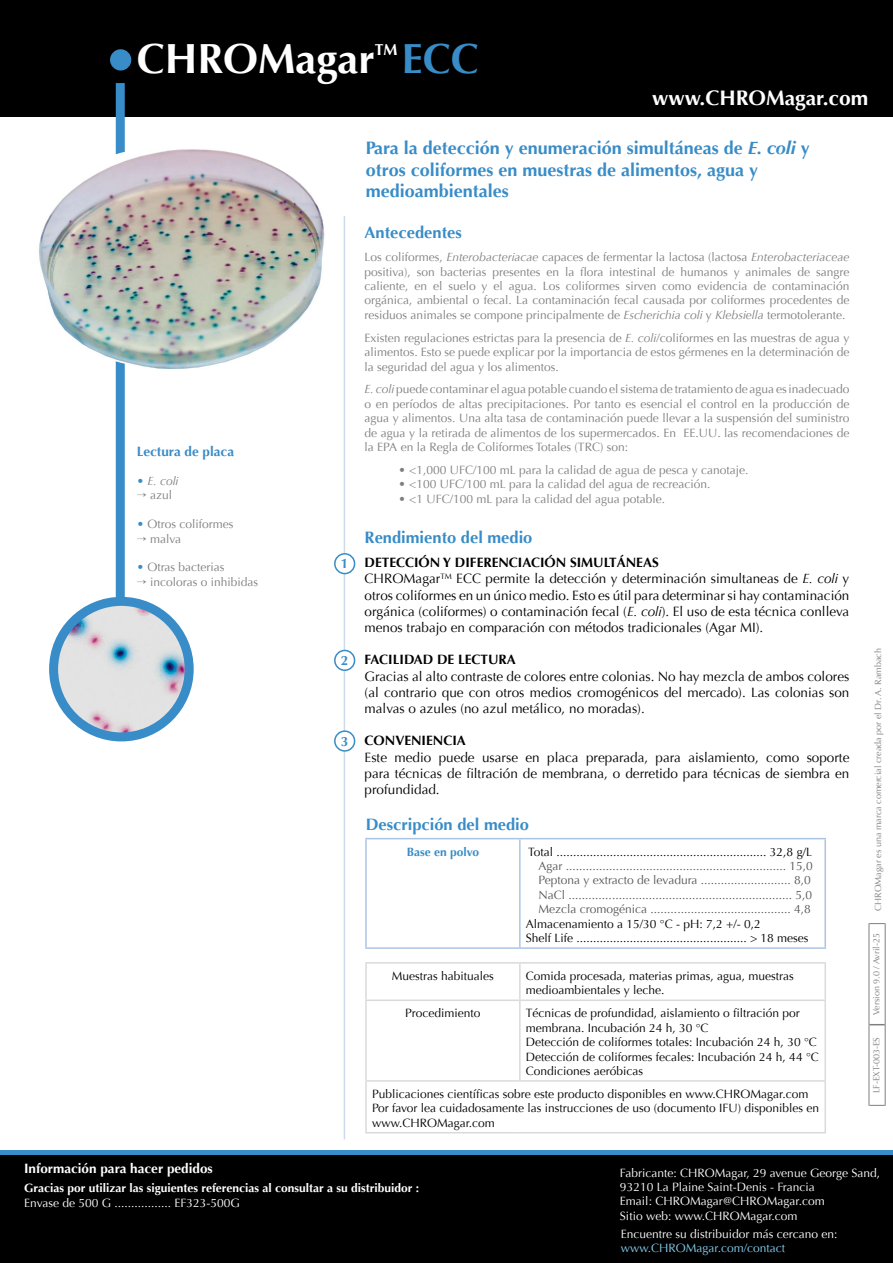
<style>
.page{position:relative;width:893px;height:1263px;background:#fff}
.page>*{position:absolute;margin:0;border:0;box-sizing:border-box;transform-origin:0 0}
.t1{font:700 42px "Optima";color:#fff}
.t2{font:700 42px "Optima";color:#388cc7}
.t3{font:700 21px "Optima";color:#fff}
.t4{font:700 18px/21.6px "Optima";color:#388cc7}
.t5{font:700 16.5px "Optima";color:#388cc7}
.t6{font:700 15.75px "Optima";color:#fff}
.t7{font:13.5px/16.2px "Optima";color:#000;text-align:justify}
.t8{font:700 13.5px "Optima";color:#000}
.t9{font:700 13.5px "Optima";color:#fff}
.t10{font:700 13.5px "Optima";color:#388cc7}
.t11{font:12px/14.4px "Optima";color:#7e7f81;text-align:justify}
.t12{font:12px/14.4px "Optima";color:#000}
.t13{font:12px/14.4px "Optima";color:#58585a}
.t14{font:12px/14.4px "Optima";color:#fff}
.t15{font:700 12px "Optima";color:#fff}
.t16{font:12px "Optima";color:#84d0f0}
.t17{font:700 12px "Optima";color:#388cc7}
.t18{font:italic 12px "Optima";color:#7e7f81}
.t19{font:9px "Optima";color:#7e7f81}
.s1{font-style:normal;color:#388cc7}
.s2{color:#388cc7}
.s3{font-style:italic}
.s4{font-weight:700}
</style>
<div class="page">
<div style="left:0;top:1152px;width:893px;height:111px;background:#000"></div>
<div style="left:0;top:0;width:893px;height:117px;background:#000"></div>
<div style="left:0;top:1150px;width:893px;height:5px;background:#388cc7"></div>
<hr style="left:344px;top:216px;width:1px;height:923px;background:#cedbee">
<hr style="left:365px;top:1082px;width:2px;height:50px;background:#d9dadb">
<hr style="left:824px;top:1082px;width:2px;height:50px;background:#d9dadb">
<hr style="left:365px;top:1132px;width:155px;height:1px;background:#d9dadb">
<hr style="left:520px;top:1132px;width:306px;height:1px;background:#d9dadb">
<hr style="left:365px;top:999px;width:155px;height:2px;background:#d9dadb">
<hr style="left:365px;top:1001px;width:2px;height:79px;background:#d9dadb">
<hr style="left:365px;top:1080px;width:155px;height:2px;background:#d9dadb">
<hr style="left:520px;top:999px;width:306px;height:2px;background:#d9dadb">
<hr style="left:519px;top:1001px;width:2px;height:79px;background:#d9dadb">
<hr style="left:824px;top:1001px;width:2px;height:79px;background:#d9dadb">
<hr style="left:520px;top:1080px;width:306px;height:2px;background:#d9dadb">
<hr style="left:365px;top:962px;width:155px;height:1px;background:#d9dadb">
<hr style="left:365px;top:963px;width:2px;height:36px;background:#d9dadb">
<hr style="left:520px;top:962px;width:306px;height:1px;background:#d9dadb">
<hr style="left:519px;top:963px;width:2px;height:36px;background:#d9dadb">
<hr style="left:824px;top:963px;width:2px;height:36px;background:#d9dadb">
<hr style="left:365px;top:838px;width:155px;height:1px;background:#abc4e3">
<hr style="left:365px;top:839px;width:2px;height:108px;background:#abc4e3">
<hr style="left:520px;top:838px;width:306px;height:1px;background:#abc4e3">
<hr style="left:519px;top:839px;width:2px;height:108px;background:#abc4e3">
<hr style="left:824px;top:839px;width:2px;height:108px;background:#abc4e3">
<hr style="left:365px;top:947px;width:155px;height:2px;background:#abc4e3">
<hr style="left:520px;top:947px;width:306px;height:2px;background:#abc4e3">
<div style="left:111px;top:50px;width:20px;height:20px;background:#388cc7;border-radius:50%"></div>
<div style="left:110px;top:49px;width:21px;height:22px;border:2px solid #388cc7;border-radius:50%"></div>
<div style="left:335px;top:554px;width:20px;height:20px;background:#fff;border-radius:50%"></div>
<div style="left:334px;top:553px;width:21px;height:21px;border:2px solid #388cc7;border-radius:50%"></div>
<div style="left:335px;top:650px;width:20px;height:20px;background:#fff;border-radius:50%"></div>
<div style="left:334px;top:650px;width:21px;height:21px;border:2px solid #388cc7;border-radius:50%"></div>
<div style="left:335px;top:731px;width:20px;height:20px;background:#fff;border-radius:50%"></div>
<div style="left:334px;top:730px;width:21px;height:22px;border:2px solid #388cc7;border-radius:50%"></div>
<div style="left:116px;top:83px;width:9px;height:549px;background:#388cc7"></div>
<img style="left:54px;top:601px;width:135px;height:136px;border-radius:68px">
<div style="left:49px;top:597px;width:145px;height:144px;border:9px solid #388cc7;border-radius:50%"></div>
<img style="left:39px;top:145px;width:286px;height:225px">
<hr style="left:869px;top:1025px;width:1px;height:81px;background:#7e7f81">
<svg style="left:869px;top:1105px;width:16px;height:1px"></svg>
<hr style="left:869px;top:923px;width:1px;height:102px;background:#7e7f81">
<svg style="left:869px;top:923px;width:16px;height:1px"></svg>
<hr style="left:885px;top:1025px;width:1px;height:81px;background:#7e7f81">
<hr style="left:885px;top:923px;width:1px;height:102px;background:#7e7f81">
<svg style="left:869px;top:1024px;width:16px;height:1px"></svg>
<h1 class="t1" style="left:137px;top:34px;width:240px">CHROMagar</h1>
<h3 class="t6" style="left:375px;top:40px;width:24px">TM</h3>
<h1 class="t2" style="left:402px;top:34px;width:79px">ECC</h1>
<h2 class="t3" style="left:652px;top:85px;width:218px">www.CHROMagar.com</h2>
<p class="t10" style="left:137px;top:444px;width:99px">Lectura de placa</p>
<p class="t18" style="left:137px;top:474px;width:43px"><span class="s1">•</span> E. coli</p>
<p class="t11" style="left:137px;top:488px;width:37px">→ azul</p>
<p class="t11" style="left:137px;top:517px;width:98px"><span class="s2">•</span> Otros coliformes</p>
<p class="t11" style="left:137px;top:531px;width:46px">→ malva</p>
<p class="t11" style="left:137px;top:560px;width:89px"><span class="s2">•</span> Otras bacterias</p>
<p class="t11" style="left:137px;top:575px;width:123px">→ incoloras o inhibidas</p>
<p class="t10" style="left:341px;top:556px;width:9px">1</p>
<p class="t10" style="left:341px;top:652px;width:9px">2</p>
<p class="t10" style="left:341px;top:733px;width:9px">3</p>
<h3 class="t4" style="left:366px;top:138px;width:446px">Para la detección y enumeración simultáneas de <span class="s3">E. coli</span> y otros coliformes en muestras de alimentos, agua y medioambientales</h3>
<h3 class="t5" style="left:365px;top:223px;width:99px">Antecedentes</h3>
<p class="t11" style="left:365px;top:250px;width:486px">Los coliformes, <span class="s3">Enterobacteriacae</span> capaces de fermentar la lactosa (lactosa <span class="s3">Enterobacteriaceae </span>positiva), son bacterias presentes en la flora intestinal de humanos y animales de sangre caliente, en el suelo y el agua. Los coliformes sirven como evidencia de contaminación orgánica, ambiental o fecal. La contaminación fecal causada por coliformes procedentes de residuos animales se compone principalmente de <span class="s3">Escherichia coli</span> y <span class="s3">Klebsiella</span> termotolerante.</p>
<p class="t11" style="left:365px;top:331px;width:486px">Existen regulaciones estrictas para la presencia de <span class="s3">E. coli</span>/coliformes en las muestras de agua y alimentos. Esto se puede explicar por la importancia de estos gérmenes en la determinación de la seguridad del agua y los alimentos.</p>
<p class="t11" style="left:365px;top:382px;width:486px"><span class="s3">E. coli</span> puede contaminar el agua potable cuando el sistema de tratamiento de agua es inadecuado o en períodos de altas precipitaciones. Por tanto es esencial el control en la producción de agua y alimentos. Una alta tasa de contaminación puede llevar a la suspensión del suministro de agua y la retirada de alimentos de los supermercados. En EE.UU. las recomendaciones de la EPA en la Regla de Coliformes Totales (TRC) son:</p>
<p class="t11" style="left:399px;top:463px;width:351px">• &lt;1,000 UFC/100 mL para la calidad de agua de pesca y canotaje.</p>
<p class="t11" style="left:399px;top:477px;width:313px">• &lt;100 UFC/100 mL para la calidad del agua de recreación.</p>
<p class="t11" style="left:399px;top:492px;width:268px">• &lt;1 UFC/100 mL para la calidad del agua potable.</p>
<h3 class="t5" style="left:365px;top:527px;width:169px">Rendimiento del medio</h3>
<p class="t7" style="left:365px;top:555px;width:486px;text-align:left"><span class="s4">DETECCIÓN Y DIFERENCIACIÓN SIMULTÁNEAS<br></span>CHROMagar<sup>TM</sup> ECC permite la detección y determinación simultaneas de <span class="s3">E. coli</span> y otros coliformes en un único medio. Esto es útil para determinar si hay contaminación orgánica (coliformes) o contaminación fecal (<span class="s3">E. coli</span>). El uso de esta técnica conlleva menos trabajo en comparación con métodos tradicionales (Agar MI).</p>
<p class="t8" style="left:365px;top:652px;width:153px">FACILIDAD DE LECTURA</p>
<p class="t7" style="left:365px;top:668px;width:486px">Gracias al alto contraste de colores entre colonias. No hay mezcla de ambos colores (al contrario que con otros medios cromogénicos del mercado). Las colonias son malvas o azules (no azul metálico, no moradas).</p>
<p class="t8" style="left:365px;top:733px;width:103px">CONVENIENCIA</p>
<p class="t7" style="left:365px;top:749px;width:486px">Este medio puede usarse en placa preparada, para aislamiento, como soporte para técnicas de filtración de membrana, o derretido para técnicas de siembra en profundidad.</p>
<h3 class="t5" style="left:366px;top:815px;width:165px">Descripción del medio</h3>
<p class="t17" style="left:407px;top:845px;width:74px">Base en polvo</p>
<p class="t12" style="left:528px;top:844px;width:285px">Total ............................................................... 32,8 g/L</p>
<p class="t13" style="left:539px;top:859px;width:276px">Agar .................................................................. 15,0<br>Peptona y extracto de levadura ........................... 8,0<br>NaCl ................................................................... 5,0<br>Mezcla cromogénica .......................................... 4,8</p>
<p class="t12" style="left:526px;top:916px;width:284px">Almacenamiento a 15/30 °C - pH: 7,2 +/- 0,2<br>Shelf Life ................................................... &gt; 18 meses</p>
<p class="t12" style="left:392px;top:969px;width:103px">Muestras habituales</p>
<p class="t12" style="left:526px;top:969px;width:269px">Comida procesada, materias primas, agua, muestras medioambientales y leche.</p>
<p class="t12" style="left:405px;top:1006px;width:77px">Procedimiento</p>
<p class="t12" style="left:526px;top:1006px;width:294px">Técnicas de profundidad, aislamiento o filtración por membrana. Incubación 24 h, 30 °C<br>Detección de coliformes totales: Incubación 24 h, 30 °C Detección de coliformes fecales: Incubación 24 h, 44 °C Condiciones aeróbicas</p>
<p class="t12" style="left:372px;top:1087px;width:449px">Publicaciones científicas sobre este producto disponibles en www.CHROMagar.com<br>Por favor lea cuidadosamente las instrucciones de uso (documento IFU) disponibles en www.CHROMagar.com</p>
<p class="t19" style="left:873px;top:911px;width:264px;rotate:-90deg">CHROMagar es una marca comercial creada por el Dr. A. Rambach</p>
<p class="t19" style="left:871px;top:1015px;width:84px;rotate:-90deg">Version 9.0 / Avril-25</p>
<p class="t19" style="left:871px;top:1093px;width:58px;rotate:-90deg">LF-EXT-003-ES</p>
<p class="t9" style="left:24px;top:1161px;width:190px">Información para hacer pedidos</p>
<p class="t15" style="left:24px;top:1181px;width:397px">Gracias por utilizar las siguientes referencias al consultar a su distribuidor :</p>
<p class="t14" style="left:24px;top:1195px;width:217px">Envase de 500 G ................. EF323-500G</p>
<p class="t14" style="left:620px;top:1165px;width:262px">Fabricante: CHROMagar, 29 avenue George Sand, 93210 La Plaine Saint-Denis - Francia<br>Email: CHROMagar@CHROMagar.com<br>Sitio web: www.CHROMagar.com</p>
<p class="t14" style="left:621px;top:1227px;width:218px">Encuentre su distribuidor más cercano en:</p>
<p class="t16" style="left:621px;top:1241px;width:166px">www.CHROMagar.com/contact</p>
</div>
